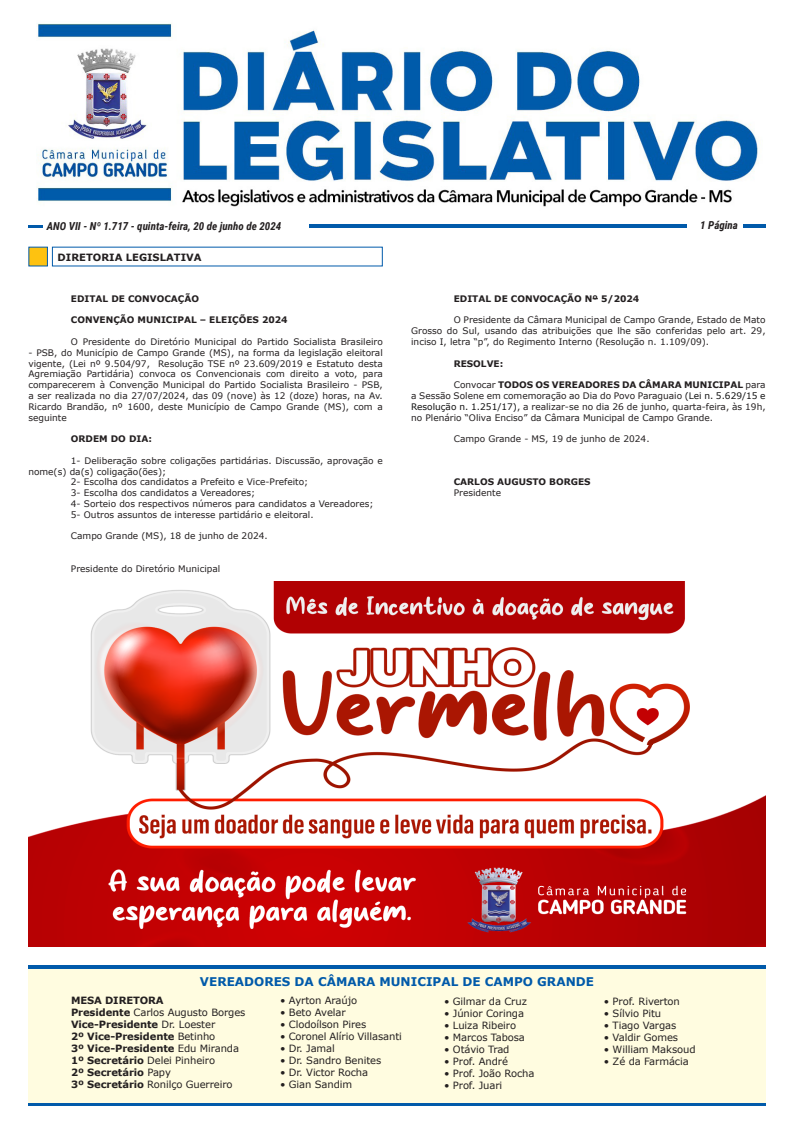
<style>
.page{position:relative;width:794px;height:1134px;background:#fff}
.page>*{position:absolute;margin:0;border:0;box-sizing:border-box;transform-origin:0 0}
.t1{font:700 12px "Verdana";color:#015aaa}
.t2{font:italic 700 11px "Roboto Condensed";color:#231f20}
.t3{font:10px "Verdana";letter-spacing:-.01em;color:#231f20}
.Título_Seção{font:700 10px/12px "Verdana";letter-spacing:-.01em;color:#231f20}
.t4{font:9px/10.8px "Verdana";color:#231f20;text-align:justify}
.t5{font:700 9px "Verdana";color:#231f20}
.s1{font-weight:700}
.s2{color:#111}
.s3{font-weight:400}
</style>
<div class="page">
<hr style="left:28px;top:225px;width:14px;height:3px;background:#015aaa">
<hr style="left:309px;top:224px;width:377px;height:3px;background:#015aaa">
<hr style="left:743px;top:224px;width:22px;height:3px;background:#015aaa">
<div style="left:28px;top:965px;width:737px;height:138px;background:#fffce0"></div>
<hr style="left:28px;top:965px;width:737px;height:3px;background:#015aaa">
<hr style="left:28px;top:1103px;width:737px;height:3px;background:#015aaa">
<img style="left:37px;top:23px;width:722px;height:184px">
<div style="left:28px;top:247px;width:20px;height:19px;background:#fec210"></div>
<img style="left:28px;top:581px;width:737px;height:366px">
<p class="t2" style="left:47px;top:218px;width:236px">ANO VII - Nº 1.717 - quinta-feira, 20 de junho de 2024</p>
<p class="t2" style="left:700px;top:218px;width:39px">1 Página</p>
<p class="Título_Seção" style="left:58px;top:251px;width:145px">DIRETORIA LEGISLATIVA</p>
<p class="t5" style="left:71px;top:292px;width:130px">EDITAL DE CONVOCAÇÃO</p>
<p class="t5" style="left:71px;top:314px;width:218px">CONVENÇÃO MUNICIPAL – ELEIÇÕES 2024</p>
<p class="t4" style="left:71px;top:336px;width:313px">O Presidente do Diretório Municipal do Partido Socialista Brasileiro</p>
<p class="t4" style="left:28px;top:347px;width:356px">- PSB, do Município de Campo Grande (MS), na forma da legislação eleitoral vigente, (Lei nº 9.504/97, Resolução TSE nº 23.609/2019 e Estatuto desta Agremiação Partidária) convoca os Convencionais com direito a voto, para comparecerem à Convenção Municipal do Partido Socialista Brasileiro - PSB, a ser realizada no dia 27/07/2024, das 09 (nove) às 12 (doze) horas, na Av.<br>Ricardo Brandão, nº 1600, deste Município de Campo Grande (MS), com a seguinte</p>
<p class="t5" style="left:71px;top:432px;width:83px">ORDEM DO DIA:</p>
<p class="t4" style="left:28px;top:455px;width:356px;text-indent:43px">1- Deliberação sobre coligações partidárias. Discussão, aprovação e nome(s) da(s) coligação(ões);</p>
<p class="t4" style="left:71px;top:477px;width:239px">2- Escolha dos candidatos a Prefeito e Vice-Prefeito;</p>
<p class="t4" style="left:71px;top:487px;width:186px">3- Escolha dos candidatos a Vereadores;</p>
<p class="t4" style="left:71px;top:498px;width:304px">4- Sorteio dos respectivos números para candidatos a Vereadores;</p>
<p class="t4" style="left:71px;top:509px;width:244px">5- Outros assuntos de interesse partidário e eleitoral.</p>
<p class="t4" style="left:71px;top:531px;width:198px">Campo Grande (MS), 18 de junho de 2024.</p>
<p class="t4" style="left:71px;top:563px;width:151px">Presidente do Diretório Municipal</p>
<p class="t5" style="left:454px;top:292px;width:187px">EDITAL DE CONVOCAÇÃO Nº 5/2024</p>
<p class="t4" style="left:411px;top:315px;width:356px;text-indent:43px">O Presidente da Câmara Municipal de Campo Grande, Estado de Mato Grosso do Sul, usando das atribuições que lhe são conferidas pelo art. 29, inciso I, letra “p”, do Regimento Interno (Resolução n. 1.109/09).</p>
<p class="t5" style="left:454px;top:357px;width:51px">RESOLVE:</p>
<p class="t4" style="left:411px;top:379px;width:356px;text-indent:43px">Convocar <span class="s1">TODOS OS VEREADORES DA CÂMARA MUNICIPAL</span> para a Sessão Solene em comemoração ao Dia do Povo Paraguaio <span class="s2">(Lei n. 5.629/15 e Resolução n. 1.251/17)</span>, a realizar-se no dia 26 de junho, quarta-feira, às 19h, no Plenário “Oliva Enciso” da Câmara Municipal de Campo Grande.</p>
<p class="t4" style="left:454px;top:433px;width:197px">Campo Grande - MS, 19 de junho de 2024.</p>
<p class="t5" style="left:454px;top:476px;width:138px">CARLOS AUGUSTO BORGES</p>
<p class="t4" style="left:454px;top:487px;width:49px">Presidente</p>
<h1 class="t1" style="left:200px;top:973px;width:395px">VEREADORES DA CÂMARA MUNICIPAL DE CAMPO GRANDE</h1>
<p class="Título_Seção" style="left:71px;top:994px;width:176px">MESA DIRETORA<br>Presidente <span class="s3">Carlos Augusto Borges<br></span>Vice-Presidente <span class="s3">Dr. Loester<br></span>2º Vice-Presidente <span class="s3">Betinho<br></span>3º Vice-Presidente <span class="s3">Edu Miranda<br></span>1º Secretário <span class="s3">Delei Pinheiro<br></span>2º Secretário <span class="s3">Papy<br></span>3º Secretário <span class="s3">Ronilço Guerreiro</span></p>
<p class="t3" style="left:280px;top:994px;width:78px">• Ayrton Araújo</p>
<p class="t3" style="left:444px;top:994px;width:84px">• Gilmar da Cruz</p>
<p class="t3" style="left:444px;top:1006px;width:81px">• Júnior Coringa</p>
<p class="t3" style="left:444px;top:1018px;width:73px">• Luiza Ribeiro</p>
<p class="t3" style="left:444px;top:1030px;width:82px">• Marcos Tabosa</p>
<p class="t3" style="left:444px;top:1042px;width:67px">• Otávio Trad</p>
<p class="t3" style="left:444px;top:1054px;width:65px">• Prof. André</p>
<p class="t3" style="left:444px;top:1066px;width:92px">• Prof. João Rocha</p>
<p class="t3" style="left:444px;top:1078px;width:60px">• Prof. Juari</p>
<p class="t3" style="left:280px;top:1006px;width:67px">• Beto Avelar</p>
<p class="t3" style="left:280px;top:1018px;width:88px">• Clodoílson Pires</p>
<p class="t3" style="left:280px;top:1030px;width:123px">• Coronel Alírio Villasanti</p>
<p class="t3" style="left:280px;top:1042px;width:56px">• Dr. Jamal</p>
<p class="t3" style="left:280px;top:1054px;width:103px">• Dr. Sandro Benites</p>
<p class="t3" style="left:280px;top:1066px;width:89px">• Dr. Victor Rocha</p>
<p class="t3" style="left:280px;top:1078px;width:73px">• Gian Sandim</p>
<p class="t3" style="left:604px;top:994px;width:78px">• Prof. Riverton</p>
<p class="t3" style="left:604px;top:1006px;width:59px">• Sílvio Pitu</p>
<p class="t3" style="left:604px;top:1018px;width:74px">• Tiago Vargas</p>
<p class="t3" style="left:604px;top:1030px;width:76px">• Valdir Gomes</p>
<p class="t3" style="left:604px;top:1042px;width:93px">• William Maksoud</p>
<p class="t3" style="left:604px;top:1054px;width:86px">• Zé da Farmácia</p>
</div>
